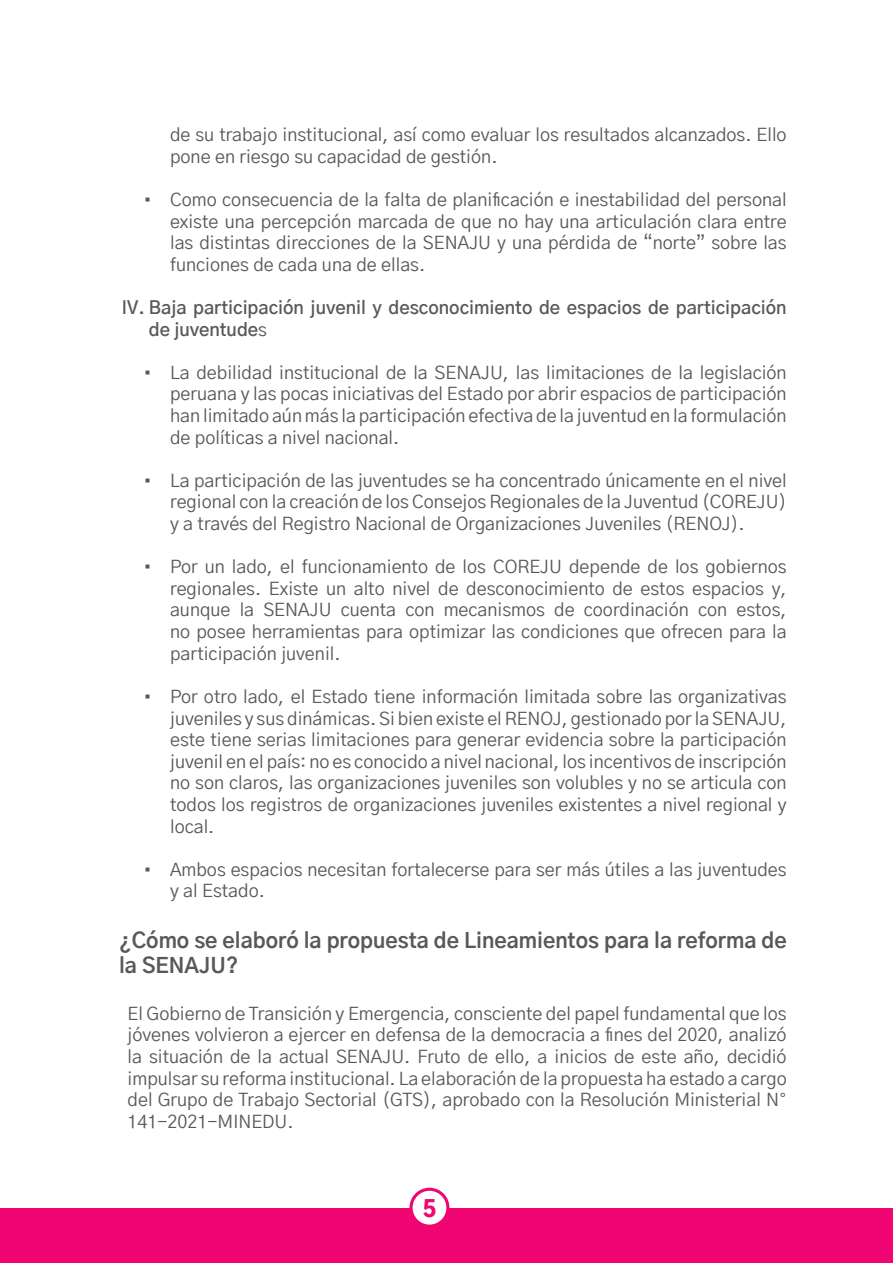
<style>
.page{position:relative;width:893px;height:1263px;background:#fff}
.page>*{position:absolute;margin:0;border:0;box-sizing:border-box;transform-origin:0 0}
.t1{font:900 22.5px "Gothic A1";color:#f00573}
.t2{font:700 21px/25.2px "Gothic A1";color:#57585a}
.t3{font:18px/21.6px "Gothic A1";color:#57585a;text-align:justify}
.t4{font:600 18px/21.6px "Gothic A1";color:#57585a}
.s1{font-weight:400}
</style>
<div class="page">
<div style="left:0;top:1209px;width:893px;height:54px;background:#f00573"></div>
<svg style="left:409px;top:1188px;width:40px;height:40px"></svg>
<div style="left:413px;top:1191px;width:33px;height:33px;background:#fff;border-radius:50%"></div>
<p class="t3" style="left:170px;top:123px;width:618px">de su trabajo institucional, así como evaluar los resultados alcanzados. Ello pone en riesgo su capacidad de gestión.</p>
<p class="t3" style="left:170px;top:188px;width:618px;text-indent:-27px">• Como consecuencia de la falta de planificación e inestabilidad del personal existe una percepción marcada de que no hay una articulación clara entre las distintas direcciones de la SENAJU y una pérdida de “norte” sobre las funciones de cada una de ellas.</p>
<p class="t4" style="left:149px;top:296px;width:639px;text-indent:-27px">IV. Baja participación juvenil y desconocimiento de espacios de participación de juventude<span class="s1">s</span></p>
<p class="t3" style="left:170px;top:361px;width:618px;text-indent:-27px">• La debilidad institucional de la SENAJU, las limitaciones de la legislación peruana y las pocas iniciativas del Estado por abrir espacios de participación han limitado aún más la participación efectiva de la juventud en la formulación de políticas a nivel nacional.</p>
<p class="t3" style="left:170px;top:469px;width:618px;text-indent:-27px">• La participación de las juventudes se ha concentrado únicamente en el nivel regional con la creación de los Consejos Regionales de la Juventud (COREJU) y a través del Registro Nacional de Organizaciones Juveniles (RENOJ).</p>
<p class="t3" style="left:170px;top:555px;width:618px;text-indent:-27px">• Por un lado, el funcionamiento de los COREJU depende de los gobiernos regionales. Existe un alto nivel de desconocimiento de estos espacios y, aunque la SENAJU cuenta con mecanismos de coordinación con estos, no posee herramientas para optimizar las condiciones que ofrecen para la participación juvenil.</p>
<p class="t3" style="left:170px;top:685px;width:618px;text-indent:-27px">• Por otro lado, el Estado tiene información limitada sobre las organizativas juveniles y sus dinámicas. Si bien existe el RENOJ, gestionado por la SENAJU, este tiene serias limitaciones para generar evidencia sobre la participación juvenil en el país: no es conocido a nivel nacional, los incentivos de inscripción no son claros, las organizaciones juveniles son volubles y no se articula con todos los registros de organizaciones juveniles existentes a nivel regional y local.</p>
<p class="t3" style="left:170px;top:858px;width:618px;text-indent:-27px">• Ambos espacios necesitan fortalecerse para ser más útiles a las juventudes y al Estado.</p>
<p class="t2" style="left:119px;top:926px;width:669px">¿Cómo se elaboró la propuesta de Lineamientos para la reforma de la SENAJU?</p>
<p class="t3" style="left:128px;top:1002px;width:661px">El Gobierno de Transición y Emergencia, consciente del papel fundamental que los jóvenes volvieron a ejercer en defensa de la democracia a fines del 2020, analizó la situación de la actual SENAJU. Fruto de ello, a inicios de este año, decidió impulsar su reforma institucional. La elaboración de la propuesta ha estado a cargo del Grupo de Trabajo Sectorial (GTS), aprobado con la Resolución Ministerial N° 141-2021-MINEDU.</p>
<p class="t1" style="left:423px;top:1190px;width:15px">5</p>
</div>
